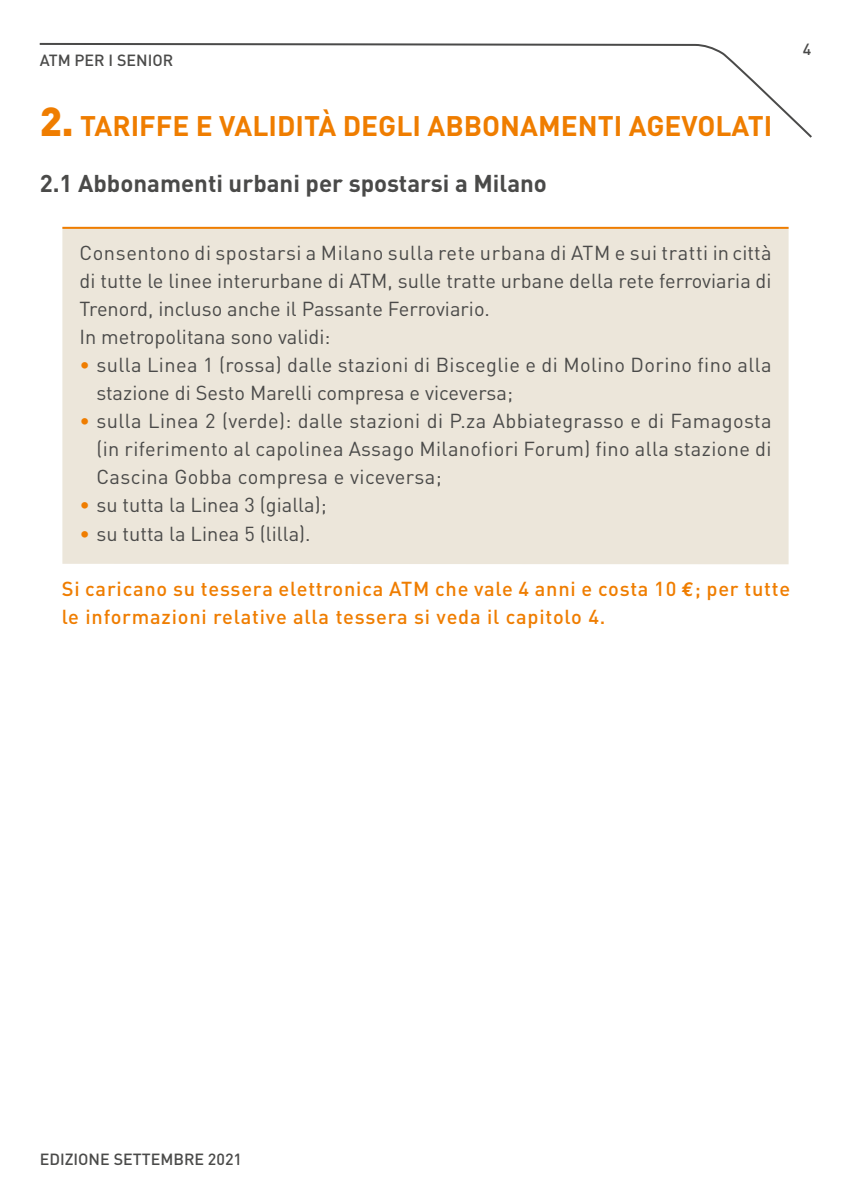
<style>
.page{position:relative;width:851px;height:1191px;background:#fff}
.page>*{position:absolute;margin:0;border:0;box-sizing:border-box;transform-origin:0 0}
.t1{font:700 28px "DIN";color:#ef7d00}
.t2{font:700 24px "DIN";color:#4a4a49}
.t3{font:20px/28px "DIN";letter-spacing:.005em;color:#4a4a49}
.t4{font:500 20px/28px "DIN";letter-spacing:.04em;color:#ef7d00}
.t5{font:500 16px "DIN";color:#4a4a49}
.s1{font-weight:900;font-size:40px}
.s2{color:#ef7d00}
.s3{font-family:"Euro Mono";font-weight:700}
</style>
<div class="page">
<svg style="left:39px;top:42px;width:773px;height:96px"></svg>
<div style="left:62px;top:227px;width:726px;height:337px;background:#ece6da"></div>
<hr style="left:62px;top:227px;width:726px;height:2px;background:#ef7d00">
<p class="t5" style="left:40px;top:50px;width:135px">ATM PER I SENIOR</p>
<h1 class="t1" style="left:40px;top:107px;width:734px"><span class="s1">2.</span> TARIFFE E VALIDITÀ DEGLI ABBONAMENTI AGEVOLATI</h1>
<p class="t2" style="left:40px;top:167px;width:508px">2.1 Abbonamenti urbani per spostarsi a Milano</p>
<p class="t5" style="left:802px;top:39px;width:10px">4</p>
<p class="t3" style="left:79px;top:238px;width:693px">Consentono di spostarsi a Milano sulla rete urbana di ATM e sui tratti in città di tutte le linee interurbane di ATM, sulle tratte urbane della rete ferroviaria di Trenord, incluso anche il Passante Ferroviario.<br>In metropolitana sono validi:</p>
<p class="t3" style="left:96px;top:350px;width:676px;text-indent:-17px"><span class="s2">•</span> sulla Linea 1 (rossa) dalle stazioni di Bisceglie e di Molino Dorino fino alla stazione di Sesto Marelli compresa e viceversa;</p>
<p class="t3" style="left:96px;top:406px;width:676px;text-align:justify;text-indent:-17px"><span class="s2">•</span> sulla Linea 2 (verde): dalle stazioni di P.za Abbiategrasso e di Famagosta (in riferimento al capolinea Assago Milanofiori Forum) fino alla stazione di Cascina Gobba compresa e viceversa;</p>
<p class="t3" style="left:79px;top:490px;width:249px"><span class="s2">•</span> su tutta la Linea 3 (gialla);</p>
<p class="t3" style="left:79px;top:519px;width:233px"><span class="s2">•</span> su tutta la Linea 5 (lilla).</p>
<p class="t4" style="left:62px;top:574px;width:729px">Si caricano su tessera elettronica ATM che vale 4 anni e costa 10 <span class="s3">€</span>; per tutte le informazioni relative alla tessera si veda il capitolo 4.</p>
<p class="t5" style="left:40px;top:1148px;width:204px">EDIZIONE SETTEMBRE 2021</p>
</div>
